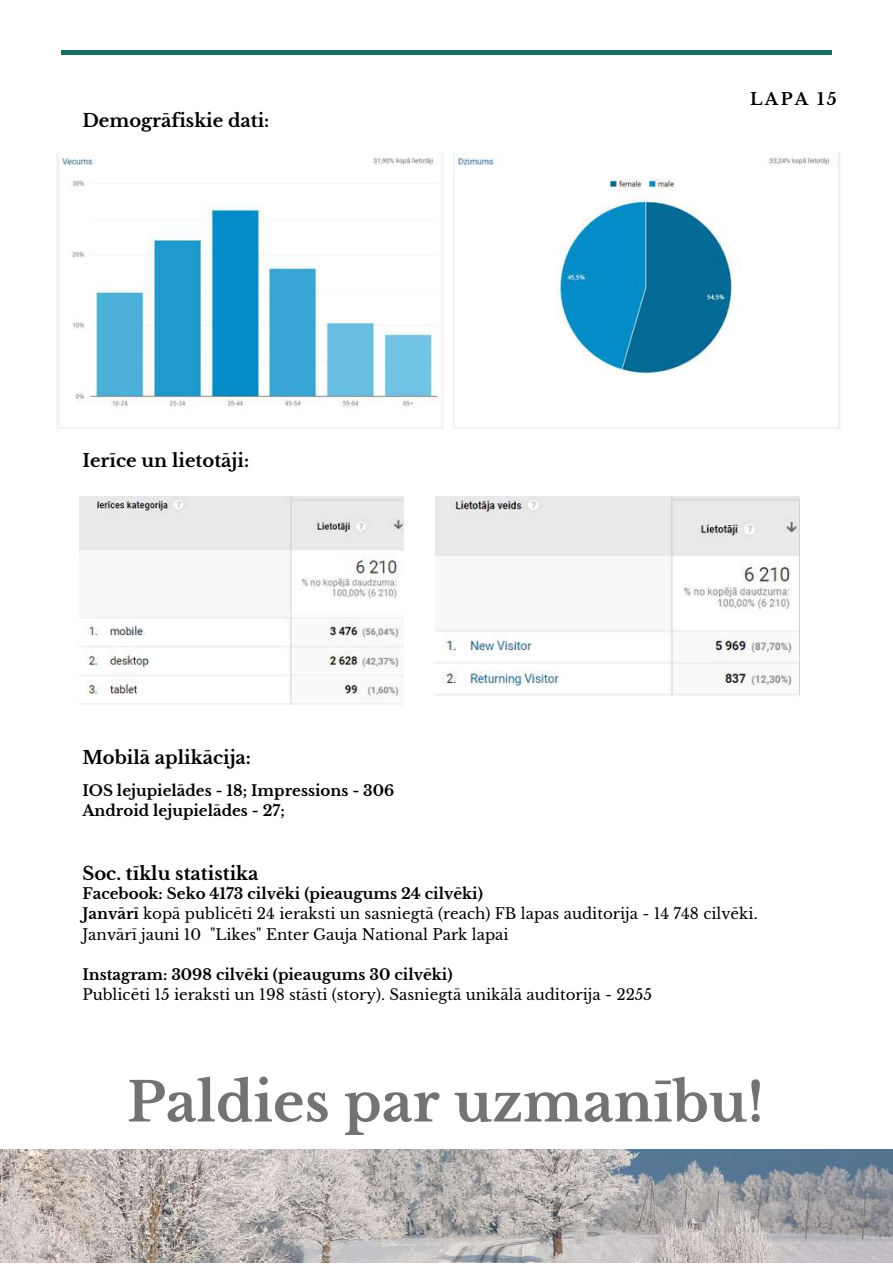
<style>
.page{position:relative;width:893px;height:1264px;background:#fff}
.page>*{position:absolute;margin:0;border:0;box-sizing:border-box;transform-origin:0 0}
.t1{font:700 54px "Libre Baskerville";color:#737373}
.t2{font:700 18px "Libre Baskerville";color:#000}
.t3{font:700 16.5px "Libre Baskerville";letter-spacing:.14em;color:#000}
.t4{font:15px/20.2px "Libre Baskerville";color:#000}
.t5{font:700 15px/20.2px "Libre Baskerville";color:#000}
.s1{font-weight:700}
</style>
<div class="page">
<img style="left:0;top:1152px;width:892px;height:110px">
<div style="left:61px;top:50px;width:770px;height:5px;background:#186d61"></div>
<img style="left:80px;top:496px;width:324px;height:209px">
<img style="left:435px;top:496px;width:364px;height:200px">
<img style="left:57px;top:152px;width:783px;height:277px">
<p class="t2" style="left:82px;top:109px;width:188px">Demogrāfiskie dati:</p>
<p class="t2" style="left:82px;top:449px;width:168px">Ierīce un lietotāji:</p>
<p class="t2" style="left:82px;top:746px;width:170px">Mobilā aplikācija:</p>
<p class="t5" style="left:82px;top:780px;width:313px">IOS lejupielādes - 18; Impressions - 306<br>Android lejupielādes - 27;</p>
<p class="t2" style="left:82px;top:862px;width:178px">Soc. tīklu statistika</p>
<p class="t3" style="left:750px;top:89px;width:88px">LAPA 15</p>
<p class="t4" style="left:82px;top:883px;width:676px"><span class="s1">Facebook: Seko 4173 cilvēki (pieaugums 24 cilvēki)<br>Janvārī</span> kopā publicēti 24 ieraksti un sasniegtā (reach) FB lapas auditorija - 14 748 cilvēki.<br>Janvārī jauni 10 "Likes" Enter Gauja National Park lapai</p>
<p class="t5" style="left:82px;top:964px;width:371px">Instagram: 3098 cilvēki (pieaugums 30 cilvēki)</p>
<p class="t4" style="left:82px;top:984px;width:571px">Publicēti 15 ieraksti un 198 stāsti (story). Sasniegtā unikālā auditorija - 2255</p>
<h1 class="t1" style="left:127px;top:1069px;width:638px">Paldies par uzmanību!</h1>
</div>
